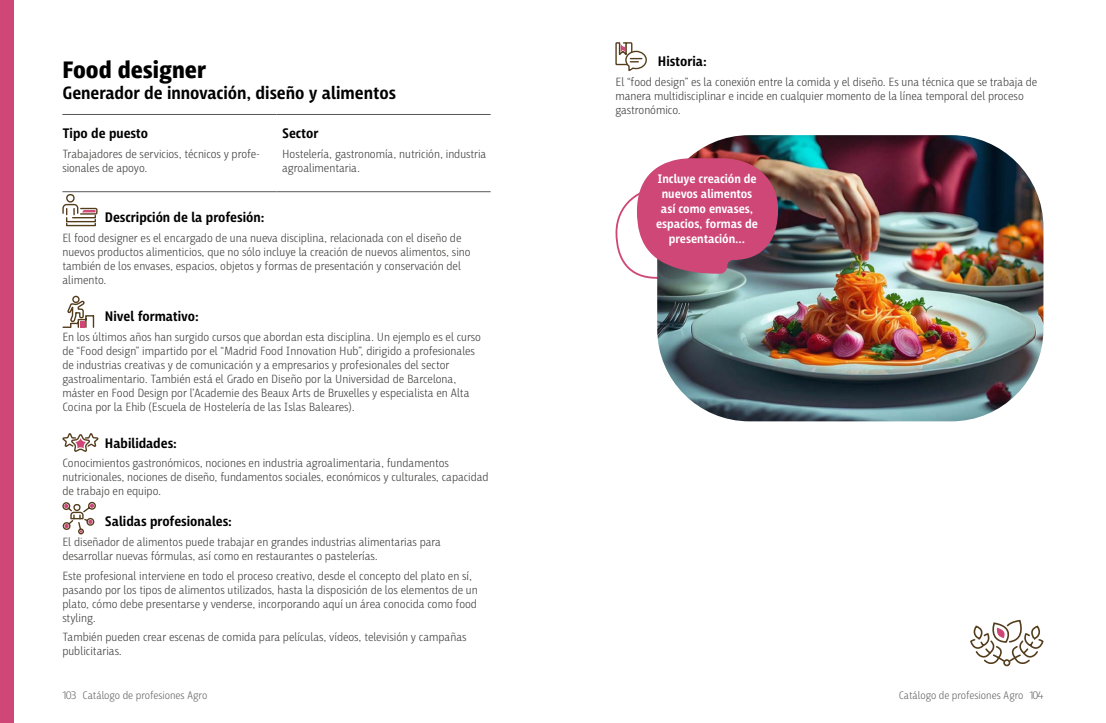
<style>
.page{position:relative;width:1106px;height:723px;background:#fff}
.page>*{position:absolute;margin:0;border:0;box-sizing:border-box;transform-origin:0 0}
.t1{font:700 24px "Iro Sans";color:#000}
.t2{font:600 18px "Iro Sans";color:#000}
.h3_-_2{font:600 14px "Iro Sans";color:#000}
.h3_-_1{font:600 14px "Iro Sans";color:#000}
.Destacados_bafs{font:600 12.5px/15px "Iro Sans";color:#fff;text-align:center}
.t3{font:300 12px/14px "Iro Sans";color:#3c3c3b}
.t4{font:300 11px "Iro Sans";color:#646363}
</style>
<div class="page">
<div style="left:0;top:0;width:14px;height:723px;background:#ce4776"></div>
<svg style="left:970px;top:621px;width:74px;height:46px"></svg>
<img style="left:657px;top:135px;width:386px;height:286px">
<svg style="left:615px;top:158px;width:163px;height:134px"></svg>
<svg style="left:615px;top:42px;width:32px;height:30px"></svg>
<hr style="left:62px;top:114px;width:214px;height:1px;background:#575756">
<hr style="left:276px;top:114px;width:214px;height:1px;background:#575756">
<hr style="left:62px;top:191px;width:214px;height:1px;background:#575756">
<hr style="left:276px;top:191px;width:214px;height:1px;background:#575756">
<svg style="left:62px;top:194px;width:36px;height:33px"></svg>
<svg style="left:62px;top:295px;width:37px;height:240px"></svg>
<h2 class="t1" style="left:62px;top:56px;width:145px">Food designer</h2>
<h3 class="t2" style="left:62px;top:83px;width:335px">Generador de innovación, diseño y alimentos</h3>
<h3 class="h3_-_1" style="left:62px;top:125px;width:87px">Tipo de puesto</h3>
<p class="t3" style="left:62px;top:147px;width:199px">Trabajadores de servicios, técnicos y profe&shy;sionales de apoyo.</p>
<h3 class="h3_-_1" style="left:282px;top:125px;width:38px">Sector</h3>
<p class="t3" style="left:282px;top:147px;width:206px">Hostelería, gastronomía, nutrición, industria agroalimentaria.</p>
<h3 class="h3_-_2" style="left:105px;top:209px;width:161px">Descripción de la profesión:</h3>
<p class="t3" style="left:62px;top:231px;width:410px">El food designer es el encargado de una nueva disciplina, relacionada con el diseño de nuevos productos alimenticios, que no sólo incluye la creación de nuevos alimentos, sino también de los envases, espacios, objetos y formas de presentación y conservación del alimento.</p>
<h3 class="h3_-_2" style="left:105px;top:308px;width:95px">Nivel formativo:</h3>
<p class="t3" style="left:62px;top:329px;width:420px">En los últimos años han surgido cursos que abordan esta disciplina. Un ejemplo es el curso de “Food design” impartido por el “Madrid Food Innovation Hub”, dirigido a profesionales de industrias creativas y de comunicación y a empresarios y profesionales del sector gastroalimentario. También está el Grado en Diseño por la Universidad de Barcelona, máster en Food Design por l’Academie des Beaux Arts de Bruxelles y especialista en Alta Cocina por la Ehib (Escuela de Hostelería de las Islas Baleares).</p>
<h3 class="h3_-_2" style="left:105px;top:435px;width:74px">Habilidades:</h3>
<p class="t3" style="left:62px;top:456px;width:428px">Conocimientos gastronómicos, nociones en industria agroalimentaria, fundamentos nutricionales, nociones de diseño, fundamentos sociales, económicos y culturales, capacidad de trabajo en equipo.</p>
<p class="h3_-_2" style="left:105px;top:514px;width:129px">Salidas profesionales:</p>
<p class="t3" style="left:62px;top:535px;width:380px">El diseñador de alimentos puede trabajar en grandes industrias alimentarias para desarrollar nuevas fórmulas, así como en restaurantes o pastelerías.</p>
<p class="t3" style="left:62px;top:568px;width:417px">Este profesional interviene en todo el proceso creativo, desde el concepto del plato en sí, pasando por los tipos de alimentos utilizados, hasta la disposición de los elementos de un plato, cómo debe presentarse y venderse, incorporando aquí un área conocida como food styling.</p>
<p class="t3" style="left:62px;top:630px;width:405px">También pueden crear escenas de comida para películas, vídeos, televisión y campañas publicitarias.</p>
<h3 class="h3_-_2" style="left:658px;top:54px;width:50px">Historia:</h3>
<p class="t3" style="left:615px;top:75px;width:423px">El “food design” es la conexión entre la comida y el diseño. Es una técnica que se trabaja de manera multidisciplinar e incide en cualquier momento de la línea temporal del proceso gastronómico.</p>
<p class="Destacados_bafs" style="left:656px;top:171px;width:104px">Incluye creación de nuevos alimentos así como envases, espacios, formas de presentación...</p>
<p class="t4" style="left:62px;top:689px;width:146px">103 Catálogo de profesiones Agro</p>
<p class="t4" style="left:898px;top:689px;width:146px">Catálogo de profesiones Agro 104</p>
</div>
